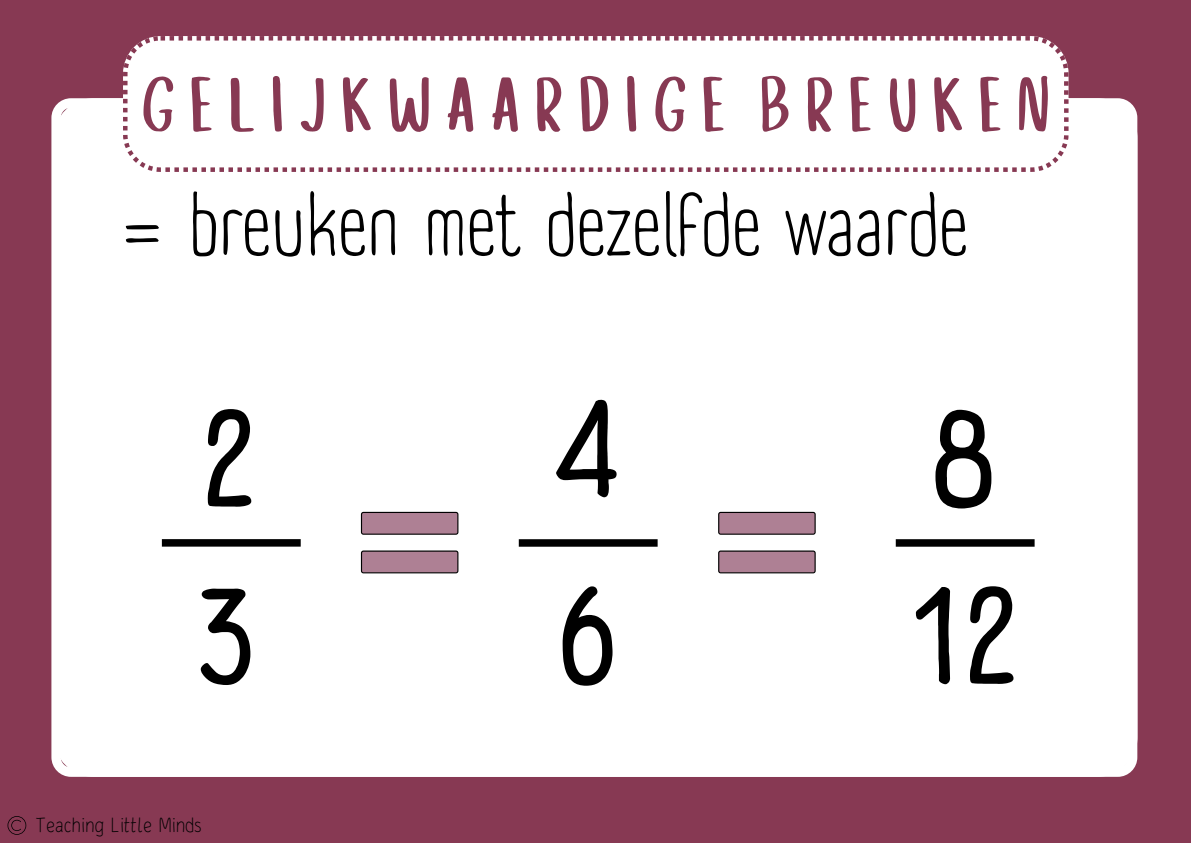
<style>
.page{position:relative;width:1191px;height:843px;background:#fff}
.page>*{position:absolute;margin:0;border:0;box-sizing:border-box;transform-origin:0 0}
.t1{font:700 137px "A Day Without Sun Text";color:#000}
.t2{font:85.1px "A Day Without Sun Text";color:#000}
.t3{font:76.4px "Cup Cakes";color:#873953}
.t4{font:20.4px "Xarrovv";color:#000}
</style>
<div class="page">
<div style="left:0;top:0;width:1190px;height:842px;background:#873953"></div>
<div style="left:54px;top:98px;width:1083px;height:678px;background:#fff;border-radius:40px"></div>
<svg style="left:123px;top:36px;width:945px;height:136px"></svg>
<svg style="left:8px;top:816px;width:18px;height:18px"></svg>
<div style="left:162px;top:539px;width:139px;height:7px;background:#000"></div>
<div style="left:518px;top:539px;width:139px;height:7px;background:#000"></div>
<div style="left:895px;top:539px;width:139px;height:7px;background:#000"></div>
<svg style="left:361px;top:511px;width:97px;height:62px"></svg>
<svg style="left:718px;top:511px;width:97px;height:62px"></svg>
<p class="t3" style="left:143px;top:55px;width:925px">GELIJKWAARDIGE BREUKEN</p>
<p class="t2" style="left:122px;top:174px;width:847px">= breuken met dezelfde waarde</p>
<h1 class="t1" style="left:554px;top:366px;width:69px">4</h1>
<h1 class="t1" style="left:204px;top:375px;width:57px">2</h1>
<h1 class="t1" style="left:930px;top:375px;width:72px">8</h1>
<h1 class="t1" style="left:194px;top:552px;width:64px">3</h1>
<h1 class="t1" style="left:555px;top:552px;width:67px">6</h1>
<h1 class="t1" style="left:909px;top:552px;width:113px">12</h1>
<p class="t4" style="left:36px;top:809px;width:167px">Teaching Little Minds</p>
</div>
